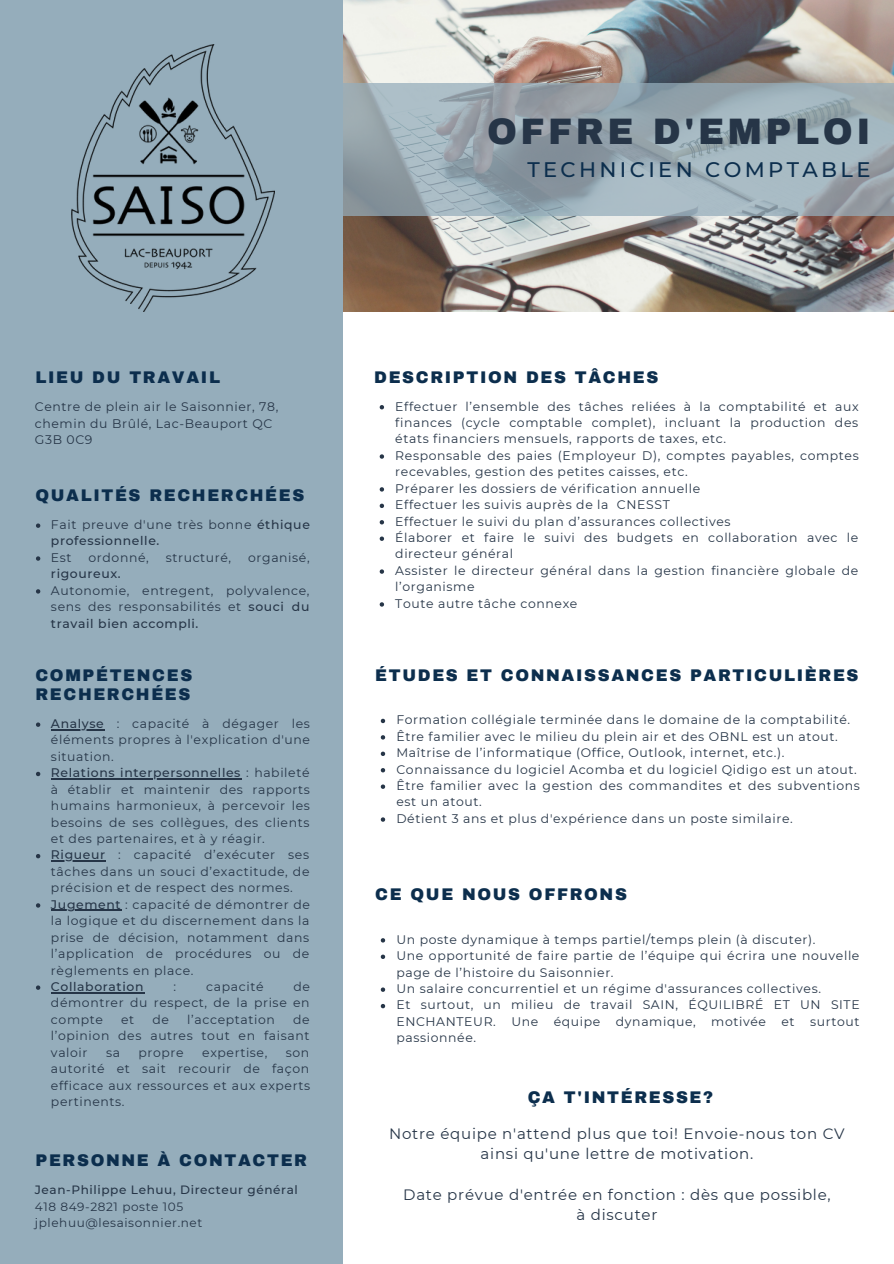
<style>
.page{position:relative;width:894px;height:1264px;background:#fff}
.page>*{position:absolute;margin:0;border:0;box-sizing:border-box;transform-origin:0 0}
.t1{font:900 36px "Archivo";letter-spacing:.1em;color:#263547}
.t2{font:500 21px "Montserrat";letter-spacing:.16em;color:#0c2e4d}
.t3{font:900 16.5px/19.6px "Archivo";letter-spacing:.1em;color:#0c2e4d}
.t4{font:15px/20.2px "Montserrat";letter-spacing:.05em;color:#263547;text-align:center}
.t5{font:12.45px/16.5px "Montserrat";letter-spacing:.05em;color:#263547;text-align:justify}
.t6{font:500 12.45px "Montserrat";letter-spacing:.05em;color:#263547}
.t7{font:12px "Montserrat";letter-spacing:.05em;color:#263547}
.t8{font:500 12px "Montserrat";letter-spacing:.05em;color:#263547}
.s1{font-weight:500}
</style>
<div class="page">
<img style="left:342px;top:0;width:551px;height:312px">
<div style="left:0;top:0;width:342px;height:1263px;background:#95adbb"></div>
<svg style="left:342px;top:83px;width:551px;height:133px;background:#99a9b1"></svg>
<img style="left:71px;top:45px;width:204px;height:266px">
<svg style="left:36px;top:523px;width:4px;height:5px"></svg>
<svg style="left:36px;top:556px;width:4px;height:4px"></svg>
<svg style="left:36px;top:589px;width:4px;height:4px"></svg>
<svg style="left:379px;top:405px;width:5px;height:4px"></svg>
<svg style="left:379px;top:454px;width:5px;height:5px"></svg>
<svg style="left:379px;top:487px;width:5px;height:4px"></svg>
<svg style="left:379px;top:503px;width:5px;height:5px"></svg>
<svg style="left:379px;top:520px;width:5px;height:4px"></svg>
<svg style="left:379px;top:536px;width:5px;height:5px"></svg>
<svg style="left:379px;top:569px;width:5px;height:5px"></svg>
<svg style="left:379px;top:602px;width:5px;height:4px"></svg>
<svg style="left:380px;top:938px;width:5px;height:4px"></svg>
<svg style="left:380px;top:954px;width:5px;height:5px"></svg>
<svg style="left:380px;top:987px;width:5px;height:4px"></svg>
<svg style="left:380px;top:1004px;width:5px;height:4px"></svg>
<svg style="left:36px;top:722px;width:4px;height:5px"></svg>
<hr style="left:51px;top:729px;width:53px;height:1px;background:#263547">
<svg style="left:36px;top:771px;width:4px;height:5px"></svg>
<hr style="left:51px;top:778px;width:190px;height:1px;background:#263547">
<svg style="left:36px;top:854px;width:4px;height:4px"></svg>
<hr style="left:51px;top:860px;width:55px;height:1px;background:#263547">
<svg style="left:36px;top:903px;width:4px;height:4px"></svg>
<hr style="left:51px;top:909px;width:70px;height:2px;background:#263547">
<svg style="left:36px;top:985px;width:4px;height:4px"></svg>
<hr style="left:51px;top:992px;width:93px;height:1px;background:#263547">
<svg style="left:380px;top:718px;width:5px;height:5px"></svg>
<svg style="left:380px;top:735px;width:5px;height:4px"></svg>
<svg style="left:380px;top:751px;width:5px;height:5px"></svg>
<svg style="left:380px;top:768px;width:5px;height:4px"></svg>
<svg style="left:380px;top:784px;width:5px;height:4px"></svg>
<svg style="left:380px;top:817px;width:5px;height:4px"></svg>
<p class="t1" style="left:487px;top:112px;width:385px">OFFRE D'EMPLOI</p>
<p class="t2" style="left:527px;top:156px;width:344px">TECHNICIEN COMPTABLE</p>
<p class="t3" style="left:35px;top:368px;width:186px">LIEU DU TRAVAIL</p>
<p class="t5" style="left:35px;top:398px;width:245px">Centre de plein air le Saisonnier, 78, chemin du Brûlé, Lac-Beauport QC</p>
<p class="t5" style="left:35px;top:431px;width:59px">G3B 0C9</p>
<p class="t3" style="left:35px;top:485px;width:270px">QUALITÉS RECHERCHÉES</p>
<p class="t5" style="left:51px;top:516px;width:260px">Fait preuve d'une très bonne <span class="s1">éthique professionnelle.</span></p>
<p class="t5" style="left:51px;top:549px;width:22px">Est</p>
<p class="t5" style="left:88px;top:549px;width:62px">ordonné,</p>
<p class="t5" style="left:166px;top:549px;width:67px">structuré,</p>
<p class="t5" style="left:248px;top:549px;width:63px">organisé,</p>
<p class="t6" style="left:51px;top:566px;width:71px">rigoureux.</p>
<p class="t5" style="left:51px;top:582px;width:260px">Autonomie, entregent, polyvalence, sens des responsabilités et <span class="s1">souci du travail bien accompli.</span></p>
<p class="t3" style="left:35px;top:665px;width:158px">COMPÉTENCES<br>RECHERCHÉES</p>
<p class="t5" style="left:51px;top:715px;width:260px"><span class="s1">Analyse</span> : capacité à dégager les éléments propres à l'explication d'une situation.</p>
<p class="t5" style="left:51px;top:764px;width:260px"><span class="s1">Relations interpersonnelles</span> : habileté à établir et maintenir des rapports humains harmonieux, à percevoir les besoins de ses collègues, des clients et des partenaires, et à y réagir.</p>
<p class="t5" style="left:51px;top:846px;width:260px"><span class="s1">Rigueur</span> : capacité d’exécuter ses tâches dans un souci d’exactitude, de précision et de respect des normes.</p>
<p class="t5" style="left:51px;top:896px;width:260px"><span class="s1">Jugement</span> : capacité de démontrer de la logique et du discernement dans la prise de décision, notamment dans l’application de procédures ou de règlements en place.</p>
<p class="t6" style="left:51px;top:978px;width:94px">Collaboration</p>
<p class="t5" style="left:173px;top:978px;width:4px">:</p>
<p class="t5" style="left:206px;top:978px;width:59px">capacité</p>
<p class="t5" style="left:51px;top:978px;width:260px;text-indent:242px">de démontrer du respect, de la prise en compte</p>
<p class="t5" style="left:121px;top:1011px;width:15px">et</p>
<p class="t5" style="left:152px;top:1011px;width:18px">de</p>
<p class="t5" style="left:187px;top:1011px;width:89px">l’acceptation</p>
<p class="t5" style="left:51px;top:1011px;width:260px;text-indent:242px">de l’opinion des autres tout en faisant valoir</p>
<p class="t5" style="left:106px;top:1043px;width:16px">sa</p>
<p class="t5" style="left:138px;top:1043px;width:47px">propre</p>
<p class="t5" style="left:202px;top:1043px;width:67px">expertise,</p>
<p class="t5" style="left:51px;top:1043px;width:260px;text-indent:235px">son autorité et sait recourir de façon efficace aux ressources et aux experts pertinents.</p>
<p class="t3" style="left:35px;top:1150px;width:273px">PERSONNE À CONTACTER</p>
<p class="t8" style="left:35px;top:1182px;width:264px">Jean-Philippe Lehuu, Directeur général</p>
<p class="t7" style="left:35px;top:1199px;width:150px">418 849-2821 poste 105</p>
<p class="t7" style="left:35px;top:1215px;width:169px">jplehuu@lesaisonnier.net</p>
<p class="t3" style="left:374px;top:368px;width:285px">DESCRIPTION DES TÂCHES</p>
<p class="t5" style="left:395px;top:398px;width:465px">Effectuer l’ensemble des tâches reliées à la comptabilité et aux finances (cycle comptable complet), incluant la production des états financiers mensuels, rapports de taxes, etc.</p>
<p class="t5" style="left:395px;top:447px;width:465px">Responsable des paies (Employeur D), comptes payables, comptes recevables, gestion des petites caisses, etc.</p>
<p class="t5" style="left:395px;top:480px;width:306px">Préparer les dossiers de vérification annuelle</p>
<p class="t5" style="left:395px;top:496px;width:276px">Effectuer les suivis auprès de la CNESST</p>
<p class="t5" style="left:395px;top:513px;width:337px">Effectuer le suivi du plan d’assurances collectives</p>
<p class="t5" style="left:395px;top:529px;width:464px">Élaborer et faire le suivi des budgets en collaboration avec le directeur général</p>
<p class="t5" style="left:395px;top:562px;width:464px">Assister le directeur général dans la gestion financière globale de l’organisme</p>
<p class="t5" style="left:395px;top:595px;width:184px">Toute autre tâche connexe</p>
<p class="t3" style="left:375px;top:665px;width:484px">ÉTUDES ET CONNAISSANCES PARTICULIÈRES</p>
<p class="t5" style="left:396px;top:711px;width:455px">Formation collégiale terminée dans le domaine de la comptabilité.</p>
<p class="t5" style="left:396px;top:728px;width:443px">Être familier avec le milieu du plein air et des OBNL est un atout.</p>
<p class="t5" style="left:396px;top:744px;width:389px">Maîtrise de l’informatique (Office, Outlook, internet, etc.).</p>
<p class="t5" style="left:396px;top:760px;width:462px">Connaissance du logiciel Acomba et du logiciel Qidigo est un atout.</p>
<p class="t5" style="left:396px;top:777px;width:465px">Être familier avec la gestion des commandites et des subventions est un atout.</p>
<p class="t5" style="left:396px;top:810px;width:398px">Détient 3 ans et plus d'expérience dans un poste similaire.</p>
<p class="t3" style="left:375px;top:884px;width:253px">CE QUE NOUS OFFRONS</p>
<p class="t5" style="left:396px;top:930px;width:420px">Un poste dynamique à temps partiel/temps plein (à discuter).</p>
<p class="t5" style="left:396px;top:947px;width:464px">Une opportunité de faire partie de l’équipe qui écrira une nouvelle page de l’histoire du Saisonnier.</p>
<p class="t5" style="left:396px;top:980px;width:426px">Un salaire concurrentiel et un régime d'assurances collectives.</p>
<p class="t5" style="left:396px;top:996px;width:464px">Et surtout, un milieu de travail SAIN, ÉQUILIBRÉ ET UN SITE ENCHANTEUR. Une équipe dynamique, motivée et surtout passionnée.</p>
<p class="t3" style="left:527px;top:1087px;width:187px">ÇA T'INTÉRESSE?</p>
<p class="t4" style="left:389px;top:1123px;width:457px">Notre équipe n'attend plus que toi! Envoie-nous ton CV ainsi qu'une lettre de motivation.</p>
<p class="t4" style="left:403px;top:1184px;width:429px">Date prévue d'entrée en fonction : dès que possible,</p>
<p class="t4" style="left:576px;top:1204px;width:82px">à discuter</p>
</div>
